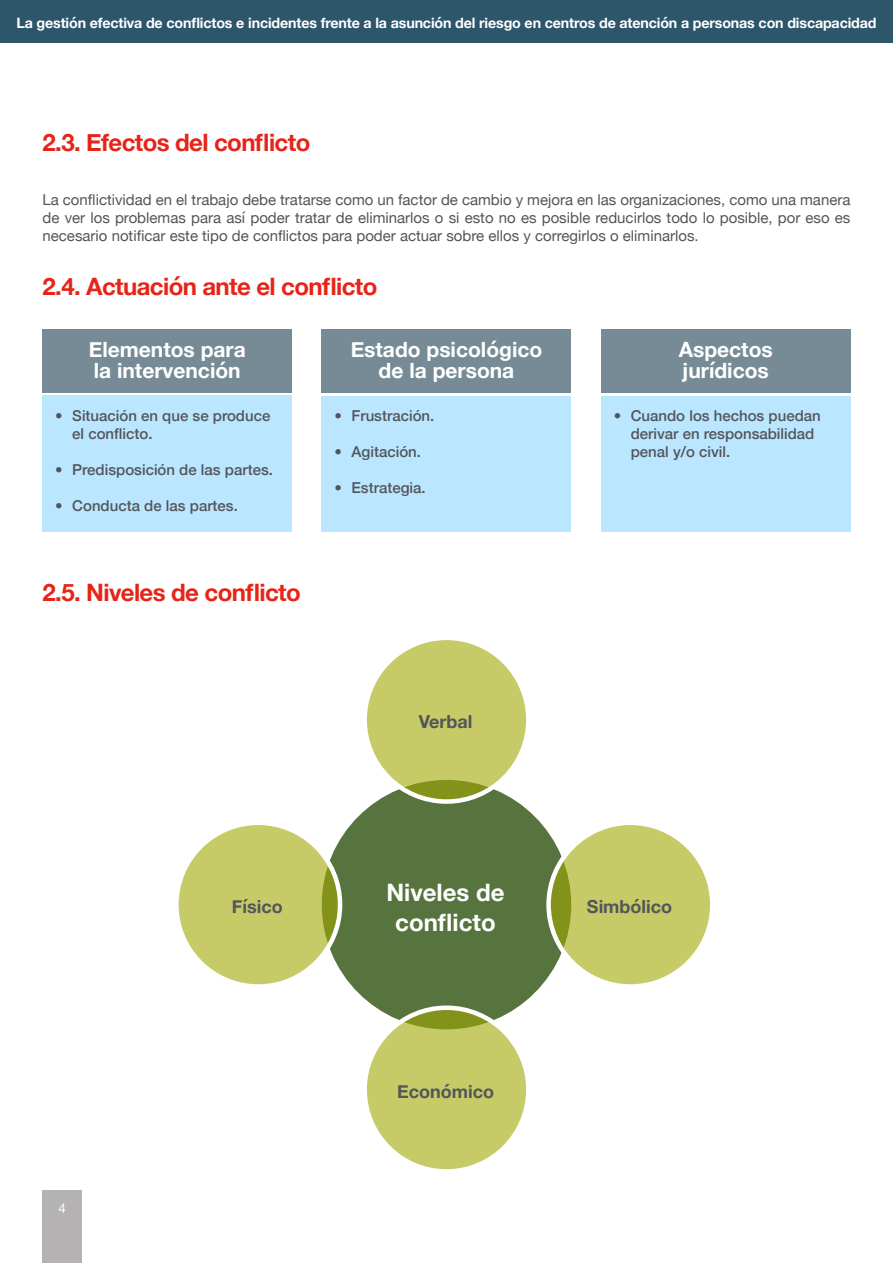
<style>
.page{position:relative;width:893px;height:1263px;background:#fff}
.page>*{position:absolute;margin:0;border:0;box-sizing:border-box;transform-origin:0 0}
.t1{font:700 24px "Helvetica Neue";letter-spacing:-.025em;color:#e72419}
.t2{font:700 24px/30px "Helvetica Neue";color:#fff;text-align:center}
.t3{font:700 21px/21px "Helvetica Neue";color:#fff}
.t4{font:700 18px "Helvetica Neue";color:#54555a}
.t5{font:15px/18px "Helvetica Neue";color:#54555a;text-align:justify}
.t6{font:500 15px/18px "Helvetica Neue";color:#54555a}
.t7{font:700 14.25px "Helvetica Neue";letter-spacing:-.01em;color:#fff}
.t8{font:13.5px "Helvetica Neue";color:#fff}
</style>
<div class="page">
<div style="left:43px;top:1191px;width:39px;height:72px;background:#b4b2b2"></div>
<div style="left:322px;top:780px;width:249px;height:249px;background:#57743f;border-radius:50%"></div>
<div style="left:43px;top:395px;width:249px;height:137px;background:#bae7ff"></div>
<div style="left:43px;top:329px;width:249px;height:64px;background:#778b96"></div>
<div style="left:322px;top:396px;width:249px;height:136px;background:#bae7ff"></div>
<div style="left:322px;top:329px;width:249px;height:64px;background:#778b96"></div>
<div style="left:601px;top:396px;width:249px;height:136px;background:#bae7ff"></div>
<div style="left:601px;top:329px;width:249px;height:64px;background:#778b96"></div>
<svg style="left:365px;top:638px;width:163px;height:163px;background:#c4c868"></svg>
<div style="left:362px;top:636px;width:169px;height:168px;border:4px solid #fff;border-radius:50%"></div>
<svg style="left:365px;top:1008px;width:163px;height:163px;background:#c4c968"></svg>
<div style="left:362px;top:1005px;width:169px;height:169px;border:4px solid #fff;border-radius:50%"></div>
<svg style="left:549px;top:823px;width:163px;height:163px;background:#c4c868"></svg>
<div style="left:546px;top:820px;width:168px;height:169px;border:4px solid #fff;border-radius:50%"></div>
<svg style="left:176px;top:823px;width:164px;height:163px;background:#c5ca6a"></svg>
<div style="left:174px;top:820px;width:168px;height:169px;border:4px solid #fff;border-radius:50%"></div>
<div style="left:0;top:0;width:893px;height:43px;background:#2d566b"></div>
<p class="t7" style="left:16px;top:12px;width:862px">La gestión efectiva de conflictos e incidentes frente a la asunción del riesgo en centros de atención a personas con discapacidad</p>
<p class="t1" style="left:43px;top:123px;width:269px">2.3. Efectos del conflicto</p>
<p class="t5" style="left:43px;top:191px;width:809px">La conflictividad en el trabajo debe tratarse como un factor de cambio y mejora en las organizaciones, como una manera de ver los problemas para así poder tratar de eliminarlos o si esto no es posible reducirlos todo lo posible, por eso es necesario notificar este tipo de conflictos para poder actuar sobre ellos y corregirlos o eliminarlos.</p>
<p class="t1" style="left:43px;top:267px;width:336px">2.4. Actuación ante el conflicto</p>
<p class="t3" style="left:89px;top:340px;width:159px">Elementos para la intervención</p>
<p class="t6" style="left:72px;top:405px;width:200px;text-indent:-17px">• Situación en que se produce el conflicto.</p>
<p class="t6" style="left:55px;top:459px;width:219px">• Predisposición de las partes.</p>
<p class="t6" style="left:55px;top:495px;width:184px">• Conducta de las partes.</p>
<p class="t1" style="left:43px;top:573px;width:260px">2.5. Niveles de conflicto</p>
<p class="t3" style="left:351px;top:340px;width:193px;text-align:center">Estado psicológico de la persona</p>
<p class="t6" style="left:334px;top:405px;width:101px">• Frustración.</p>
<p class="t6" style="left:334px;top:441px;width:88px">• Agitación.</p>
<p class="t6" style="left:334px;top:477px;width:93px">• Estrategia.</p>
<p class="t4" style="left:419px;top:708px;width:55px">Verbal</p>
<p class="t3" style="left:679px;top:340px;width:96px">Aspectos jurídicos</p>
<p class="t6" style="left:631px;top:405px;width:192px;text-indent:-17px">• Cuando los hechos puedan derivar en responsabilidad penal y/o civil.</p>
<p class="t2" style="left:386px;top:878px;width:120px">Niveles de conflicto</p>
<p class="t4" style="left:232px;top:893px;width:52px">Físico</p>
<p class="t4" style="left:587px;top:893px;width:87px">Simbólico</p>
<p class="t8" style="left:59px;top:1198px;width:9px">4</p>
<p class="t4" style="left:397px;top:1078px;width:98px">Económico</p>
</div>
